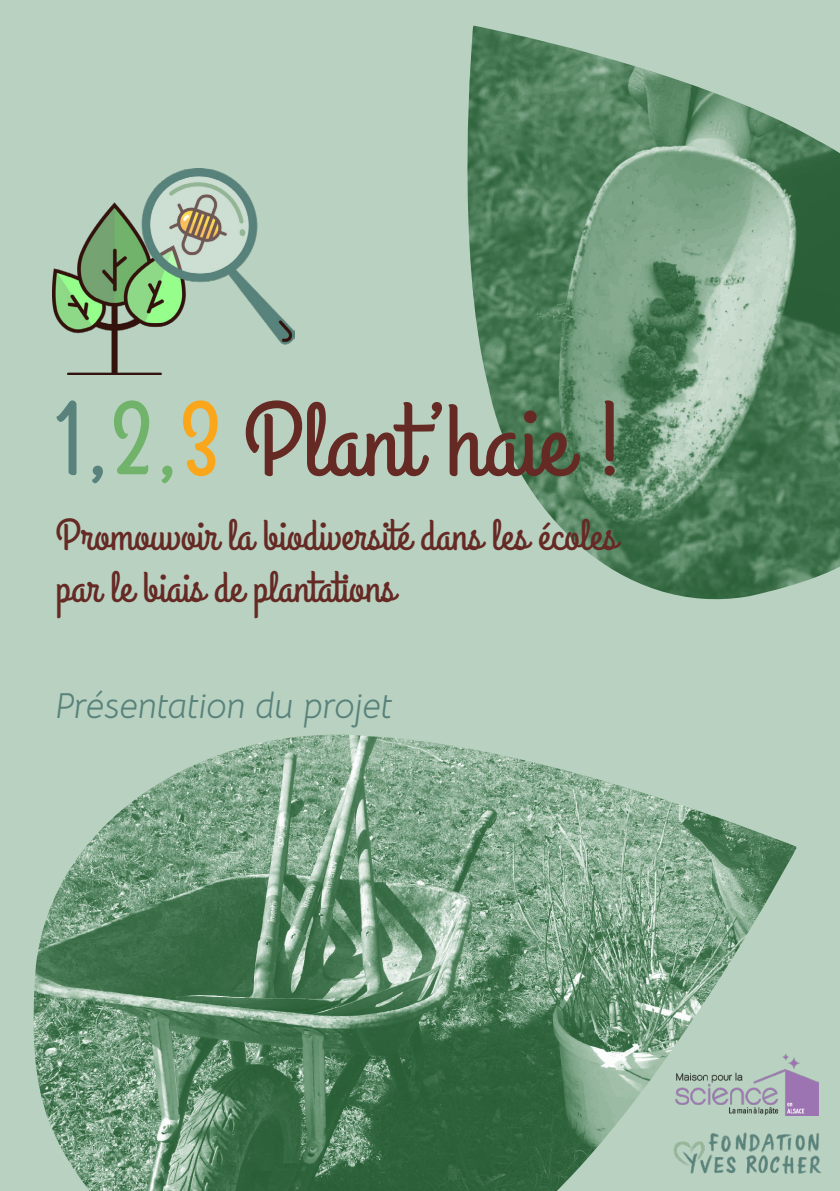
<style>
.page{position:relative;width:840px;height:1191px;background:#fff}
.page>*{position:absolute;margin:0;border:0;box-sizing:border-box;transform-origin:0 0}
.t1{font:104px "Grand Hotel";color:#662a25}
.t2{font:44px "Grand Hotel";color:#662a25}
.t3{font:italic 36px "Bellota Text";color:#58827b}
.s1{color:#58827b}
.s2{color:#71b36b}
.s3{color:#faa61a}
</style>
<div class="page">
<div style="left:0;top:0;width:839px;height:1191px;background:#b8d1c0"></div>
<img style="left:467px;top:26px;width:372px;height:574px">
<img style="left:33px;top:734px;width:763px;height:457px">
<img style="left:52px;top:169px;width:242px;height:206px">
<img style="left:673px;top:1132px;width:147px;height:41px">
<img style="left:675px;top:1053px;width:143px;height:62px">
<p class="t1" style="left:56px;top:375px;width:571px"><span class="s1">1,</span><span class="s2">2,</span><span class="s3">3</span> Plant’haie !</p>
<p class="t2" style="left:56px;top:507px;width:562px">Promouvoir la biodiversité dans les écoles</p>
<p class="t2" style="left:56px;top:559px;width:341px">par le biais de plantations</p>
<p class="t3" style="left:56px;top:677px;width:338px">Présentation du projet</p>
</div>
